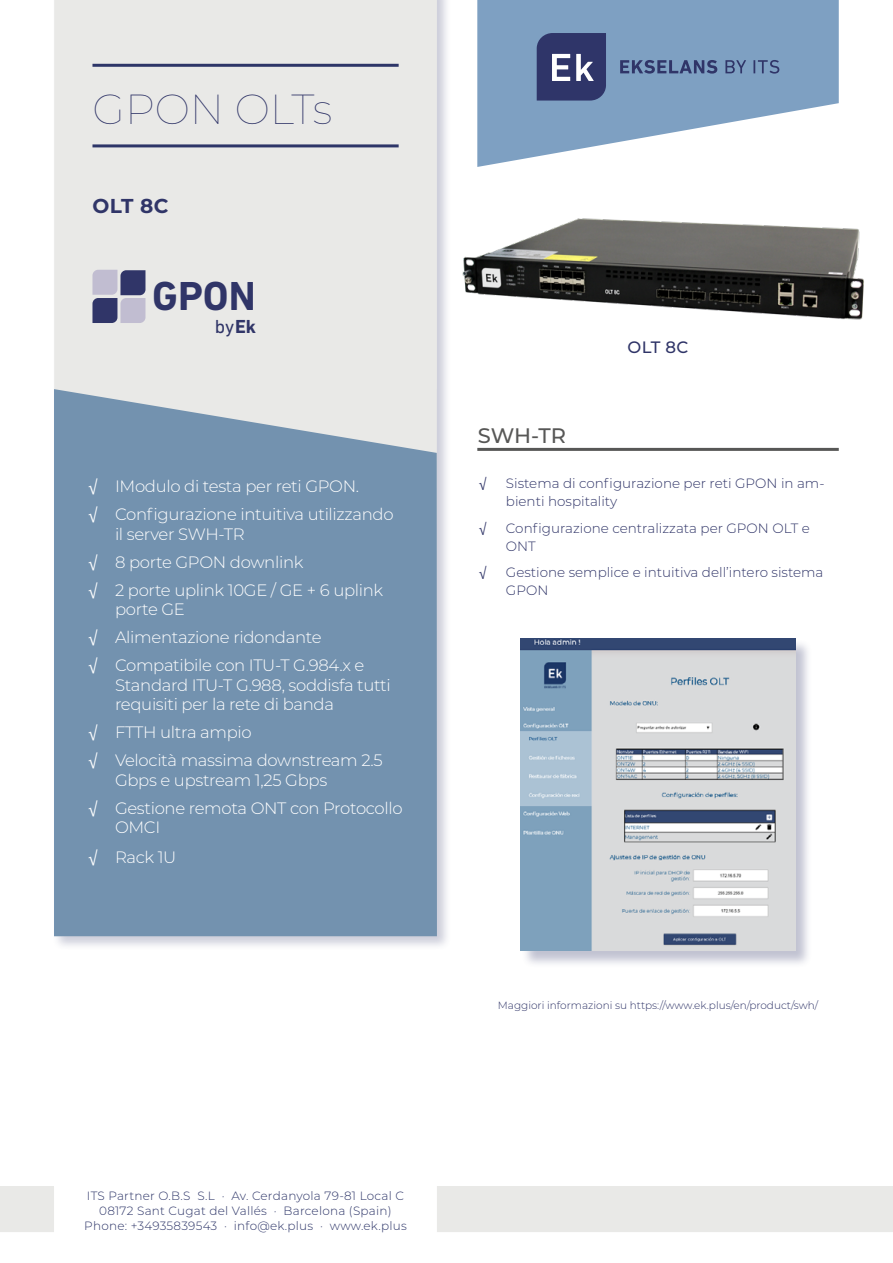
<style>
.page{position:relative;width:893px;height:1263px;background:#fff}
.page>*{position:absolute;margin:0;border:0;box-sizing:border-box;transform-origin:0 0}
.t1{font:100 42px "Montserrat";color:#303568}
.t2{font:700 41.25px "DIN Next LT Pro";color:#303568}
.t3{font:500 21px "Montserrat";color:#575756}
.t4{font:700 20.1px "Montserrat";color:#303568}
.t5{font:19.2px "DIN Next LT Pro";color:#303568}
.t6{font:300 16.5px/28px "Montserrat";letter-spacing:-.02em;color:#fff}
.t7{font:500 16.5px "Montserrat";color:#303568}
.t8{font:300 13.5px/18px "Montserrat";color:#303568}
.t9{font:13.5px "Helvetica Neue LT Std";color:#303568}
.t10{font:300 12px/15px "Montserrat";letter-spacing:.02em;color:#2d3568;text-align:center}
.t11{font:300 10.5px "Montserrat";color:#303568}
.s1{font-weight:700}
.s2{font-family:"Helvetica Neue LT Std";font-weight:400}
</style>
<div class="page">
<img style="left:462px;top:218px;width:402px;height:102px">
<div style="left:52px;top:0;width:399px;height:951px;background:#303568;opacity:.25"></div>
<div style="left:54px;top:0;width:383px;height:389px;background:#e9e9e7"></div>
<div style="left:0;top:1186px;width:54px;height:46px;background:#e9e9e7"></div>
<div style="left:437px;top:1186px;width:456px;height:46px;background:#e9e9e7"></div>
<div style="left:54px;top:389px;width:383px;height:547px;background:#7392af"></div>
<hr style="left:92px;top:64px;width:307px;height:3px;background:#2d3568">
<hr style="left:92px;top:144px;width:307px;height:3px;background:#2d3568">
<svg style="left:477px;top:0;width:362px;height:167px;fill:#7ea0c2"></svg>
<svg style="left:537px;top:33px;width:69px;height:68px;background:#484e7c"></svg>
<svg style="left:620px;top:60px;width:97px;height:14px"></svg>
<svg style="left:725px;top:60px;width:21px;height:13px"></svg>
<svg style="left:753px;top:60px;width:26px;height:14px"></svg>
<svg style="left:92px;top:270px;width:53px;height:53px;background:#8888a6"></svg>
<hr style="left:477px;top:448px;width:362px;height:3px;background:#575756">
<div style="left:522px;top:639px;width:291px;height:329px;background:#303568;opacity:.3"></div>
<img style="left:521px;top:638px;width:274px;height:313px">
<h1 class="t1" style="left:92px;top:81px;width:241px">GPON OLTs</h1>
<p class="t4" style="left:92px;top:191px;width:77px">OLT 8C</p>
<h2 class="t2" style="left:152px;top:272px;width:105px">GPON</h2>
<p class="t5" style="left:215px;top:315px;width:43px">by<span class="s1">Ek</span></p>
<p class="t6" style="left:88px;top:472px;width:307px"><span class="s2">√</span> IModulo di testa per reti GPON.<br><span class="s2">√</span> Configurazione intuitiva utilizzando</p>
<p class="t6" style="left:88px;top:519px;width:297px;text-indent:27px">il server SWH-TR<br><span class="s2">√</span> 8 porte GPON downlink<br><span class="s2">√</span> 2 porte uplink 10GE / GE + 6 uplink</p>
<p class="t6" style="left:88px;top:595px;width:278px;text-indent:27px">porte GE<br><span class="s2">√</span> Alimentazione ridondante<br><span class="s2">√</span> Compatibile con ITU-T G.984.x e</p>
<p class="t6" style="left:115px;top:675px;width:277px;line-height:19.5px">Standard ITU-T G.988, soddisfa tutti requisiti per la rete di banda</p>
<p class="t6" style="left:88px;top:718px;width:296px"><span class="s2">√</span> FTTH ultra ampio<br><span class="s2">√</span> Velocità massima downstream 2.5</p>
<p class="t6" style="left:88px;top:765px;width:316px;text-indent:27px">Gbps e upstream 1,25 Gbps<br><span class="s2">√</span> Gestione remota ONT con Protocollo</p>
<p class="t6" style="left:88px;top:812px;width:90px;line-height:29.5px;text-indent:27px">OMCI<br><span class="s2">√</span> Rack 1U</p>
<p class="t10" style="left:84px;top:1187px;width:324px">ITS Partner O.B.S S.L · Av. Cerdanyola 79-81 Local C<br>08172 Sant Cugat del Vallés · Barcelona (Spain)<br>Phone: +34935839543 · info@ek.plus · www.ek.plus</p>
<p class="t3" style="left:478px;top:421px;width:90px">SWH-TR</p>
<p class="t7" style="left:628px;top:335px;width:62px">OLT 8C</p>
<p class="t9" style="left:479px;top:475px;width:9px">√</p>
<p class="t8" style="left:506px;top:474px;width:320px">Sistema di configurazione per reti GPON in am&shy;bienti hospitality</p>
<p class="t9" style="left:479px;top:520px;width:9px">√</p>
<p class="t8" style="left:506px;top:518px;width:305px">Configurazione centralizzata per GPON OLT e<br>ONT</p>
<p class="t9" style="left:479px;top:564px;width:9px">√</p>
<p class="t8" style="left:506px;top:563px;width:319px">Gestione semplice e intuitiva dell’intero sistema<br>GPON</p>
<p class="t11" style="left:498px;top:998px;width:322px">Maggiori informazioni su https://www.ek.plus/en/product/swh/</p>
</div>
